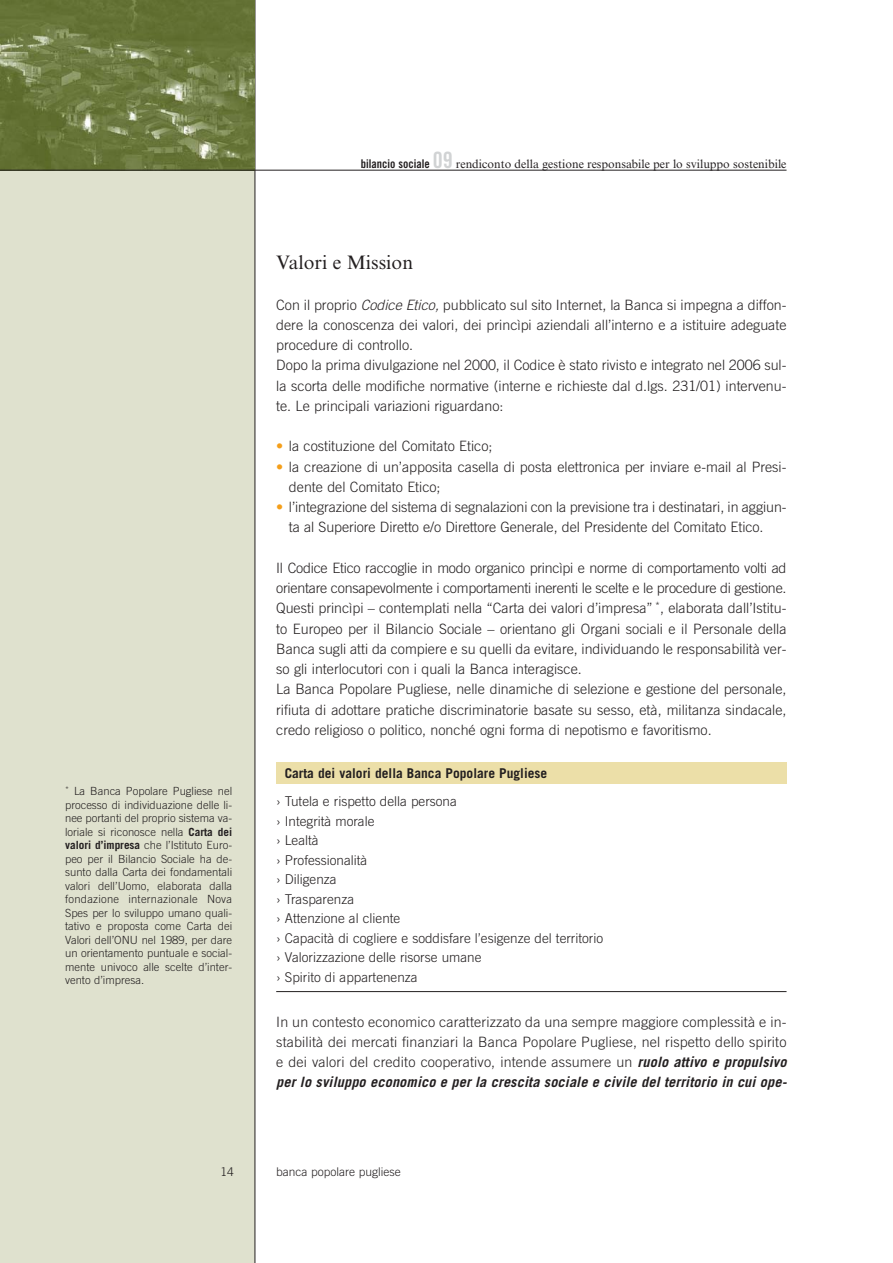
<style>
.page{position:relative;width:893px;height:1263px;background:#fff}
.page>*{position:absolute;margin:0;border:0;box-sizing:border-box;transform-origin:0 0}
.t1{font:19.5px "Times NRMT";color:#231f20}
.t2{font:300 14.25px/20.2px "Trade Gothic";color:#231f20}
.t3{font:300 13.5px/19.5px "Trade Gothic";color:#231f20}
.t4{font:700 13.5px "Trade Gothic";color:#231f20}
.t5{font:12px "Times NRMT";color:#231f20}
.t6{font:300 12px "Trade Gothic";color:#231f20}
.t7{font:300 11.25px/13.5px "Trade Gothic";color:#231f20;text-align:justify}
.s1{font-family:"Trade Gothic Bold Cond Twenty"}
.s2{font-family:"Trade Gothic Bold Cond Twenty";font-size:22.5px;color:#d1d3d4}
.s3{font-weight:700}
.s4{font-style:italic}
.s5{color:#f59f1a}
.s6{font-weight:700;font-style:italic}
</style>
<div class="page">
<div style="left:0;top:0;width:255px;height:1263px;background:#dfe1ce"></div>
<hr style="left:255px;top:0;width:1px;height:1263px;background:#231f20">
<img style="left:0;top:0;width:255px;height:170px">
<hr style="left:0;top:170px;width:786px;height:1px;background:#231f20">
<div style="left:276px;top:762px;width:510px;height:21px;background:#ecdfa8"></div>
<hr style="left:276px;top:991px;width:510px;height:1px;background:#231f20">
<p class="t5" style="left:361px;top:160px;width:427px"><span class="s1">bilancio sociale</span> <span class="s2">09</span> rendiconto della gestione responsabile per lo sviluppo sostenibile</p>
<p class="t7" style="left:65px;top:786px;width:169px"><sup>*</sup> La Banca Popolare Pugliese nel processo di individuazione delle li&shy;nee portanti del proprio sistema va&shy;loriale si riconosce nella <span class="s3">Carta dei valori d’impresa</span> che l’Istituto Euro&shy;peo per il Bilancio Sociale ha de&shy;sunto dalla Carta dei fondamentali valori dell’Uomo, elaborata dalla fondazione internazionale Nova Spes per lo sviluppo umano quali&shy;tativo e proposta come Carta dei Valori dell’ONU nel 1989, per dare un orientamento puntuale e social&shy;mente univoco alle scelte d’inter&shy;vento d’impresa.</p>
<h1 class="t1" style="left:276px;top:255px;width:138px">Valori e Mission</h1>
<p class="t2" style="left:276px;top:296px;width:512px">Con il proprio <span class="s4">Codice Etico,</span>pubblicato sul sito Internet, la Banca si impegna a diffon&shy;dere la conoscenza dei valori, dei princìpi aziendali all’interno e a istituire adeguate procedure di controllo.<br>Dopo la prima divulgazione nel 2000, il Codice è stato rivisto e integrato nel 2006 sul&shy;la scorta delle modifiche normative (interne e richieste dal d.lgs. 231/01) intervenu&shy;te. Le principali variazioni riguardano:</p>
<p class="t2" style="left:276px;top:437px;width:218px"><span class="s5">•</span> la costituzione del Comitato Etico;</p>
<p class="t2" style="left:289px;top:458px;width:499px;text-indent:-13px"><span class="s5">•</span> la creazione di un’apposita casella di posta elettronica per inviare e-mail al Presi&shy;dente del Comitato Etico;</p>
<p class="t2" style="left:289px;top:498px;width:499px;text-indent:-13px"><span class="s5">•</span> l’integrazione del sistema di segnalazioni con la previsione tra i destinatari, in aggiun&shy;ta al Superiore Diretto e/o Direttore Generale, del Presidente del Comitato Etico.</p>
<p class="t2" style="left:276px;top:559px;width:512px">Il Codice Etico raccoglie in modo organico princìpi e norme di comportamento volti ad orientare consapevolmente i comportamenti inerenti le scelte e le procedure di gestione.<br>Questi princìpi – contemplati nella “Carta dei valori d’impresa” <sup>*</sup>, elaborata dall’Istitu&shy;to Europeo per il Bilancio Sociale – orientano gli Organi sociali e il Personale della Banca sugli atti da compiere e su quelli da evitare, individuando le responsabilità ver&shy;so gli interlocutori con i quali la Banca interagisce.<br>La Banca Popolare Pugliese, nelle dinamiche di selezione e gestione del personale, rifiuta di adottare pratiche discriminatorie basate su sesso, età, militanza sindacale, credo religioso o politico, nonché ogni forma di nepotismo e favoritismo.</p>
<p class="t4" style="left:285px;top:768px;width:264px">Carta dei valori della Banca Popolare Pugliese</p>
<p class="t3" style="left:276px;top:793px;width:328px">› Tutela e rispetto della persona<br>› Integrità morale<br>› Lealtà<br>› Professionalità<br>› Diligenza<br>› Trasparenza<br>› Attenzione al cliente<br>› Capacità di cogliere e soddisfare l’esigenze del territorio › Valorizzazione delle risorse umane<br>› Spirito di appartenenza</p>
<p class="t2" style="left:276px;top:1013px;width:515px">In un contesto economico caratterizzato da una sempre maggiore complessità e in&shy;stabilità dei mercati finanziari la Banca Popolare Pugliese, nel rispetto dello spirito e dei valori del credito cooperativo, intende assumere un <span class="s6">ruolo attivo e propulsivo per lo sviluppo economico e per la crescita sociale e civile del territorio in cui ope-</span></p>
<p class="t6" style="left:220px;top:1167px;width:15px">14</p>
<p class="t6" style="left:276px;top:1167px;width:126px">banca popolare pugliese</p>
</div>
